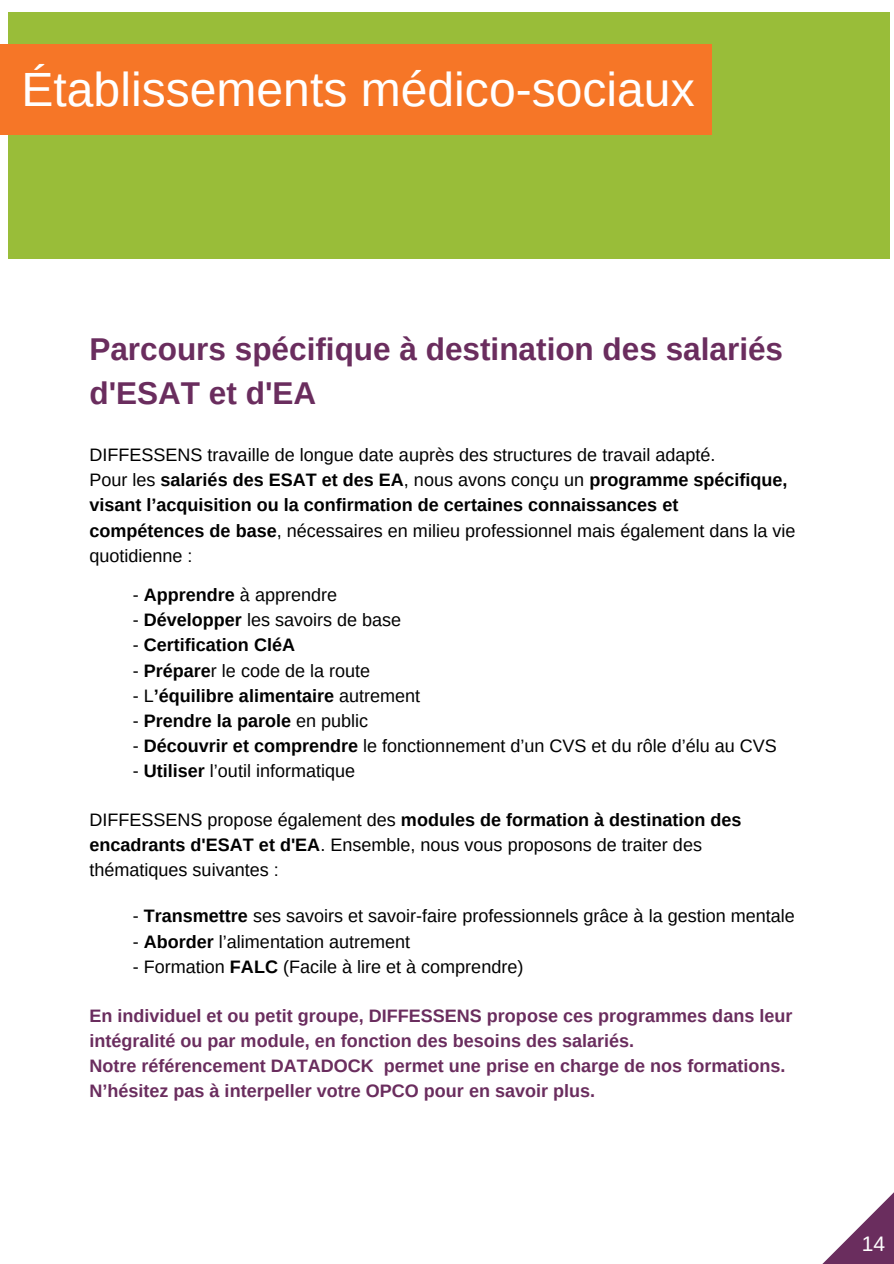
<style>
.page{position:relative;width:894px;height:1264px;background:#fff}
.page>*{position:absolute;margin:0;border:0;box-sizing:border-box;transform-origin:0 0}
.t1{font:48px "Arimo";color:#fff}
.t2{font:700 31.5px/44px "Arimo";color:#6a2d5e}
.t3{font:21px "Arimo";color:#fff}
.t4{font:18px/25.2px "Arimo";color:#000}
.t5{font:700 18px/25.2px "Arimo";color:#000}
.t6{font:700 18px/25.2px "Arimo";color:#6a2d5e}
.s1{font-weight:400}
.s2{font-weight:700}
</style>
<div class="page">
<svg style="left:823px;top:1193px;width:70px;height:70px"></svg>
<div style="left:9px;top:12px;width:880px;height:246px;background:#99bd39"></div>
<div style="left:0;top:45px;width:711px;height:90px;background:#f67627"></div>
<p class="t1" style="left:21px;top:63px;width:674px">Établissements médico-sociaux</p>
<p class="t2" style="left:89px;top:327px;width:695px">Parcours spécifique à destination des salariés d'ESAT et d'EA</p>
<p class="t4" style="left:89px;top:442px;width:627px">DIFFESSENS travaille de longue date auprès des structures de travail adapté.</p>
<p class="t5" style="left:89px;top:467px;width:707px"><span class="s1">Pour les</span> salariés des ESAT et des EA<span class="s1">, nous avons conçu un</span> programme spécifique, visant l’acquisition ou la confirmation de certaines connaissances et compétences de base<span class="s1">, nécessaires en milieu professionnel mais également dans la vie quotidienne :</span></p>
<p class="t4" style="left:133px;top:582px;width:206px">- <span class="s2">Apprendre</span> à apprendre</p>
<p class="t4" style="left:133px;top:607px;width:270px">- <span class="s2">Développer</span> les savoirs de base</p>
<p class="t5" style="left:133px;top:632px;width:164px"><span class="s1">-</span> Certification CléA</p>
<p class="t4" style="left:133px;top:657px;width:239px">- <span class="s2">Prépare</span>r le code de la route</p>
<p class="t5" style="left:133px;top:683px;width:289px"><span class="s1">- L</span>’équilibre alimentaire <span class="s1">autrement</span></p>
<p class="t5" style="left:133px;top:708px;width:237px"><span class="s1">-</span> Prendre la parole <span class="s1">en public</span></p>
<p class="t4" style="left:133px;top:733px;width:645px">- <span class="s2">Découvrir et comprendre</span> le fonctionnement d’un CVS et du rôle d’élu au CVS</p>
<p class="t4" style="left:133px;top:758px;width:224px">- <span class="s2">Utiliser</span> l’outil informatique</p>
<p class="t4" style="left:89px;top:806px;width:653px">DIFFESSENS propose également des <span class="s2">modules de formation à destination des encadrants d'ESAT et d'EA</span>. Ensemble, nous vous proposons de traiter des thématiques suivantes :</p>
<p class="t4" style="left:133px;top:903px;width:663px">- <span class="s2">Transmettre</span> ses savoirs et savoir-faire professionnels grâce à la gestion mentale</p>
<p class="t4" style="left:133px;top:928px;width:279px">- <span class="s2">Aborder</span> l’alimentation autrement</p>
<p class="t4" style="left:133px;top:953px;width:392px">- Formation <span class="s2">FALC</span> (Facile à lire et à comprendre)</p>
<p class="t6" style="left:89px;top:1002px;width:704px">En individuel et ou petit groupe, DIFFESSENS propose ces programmes dans leur intégralité ou par module, en fonction des besoins des salariés.</p>
<p class="t6" style="left:89px;top:1053px;width:697px">Notre référencement DATADOCK permet une prise en charge de nos formations.<br>N’hésitez pas à interpeller votre OPCO pour en savoir plus.</p>
<p class="t3" style="left:861px;top:1231px;width:25px">14</p>
</div>
